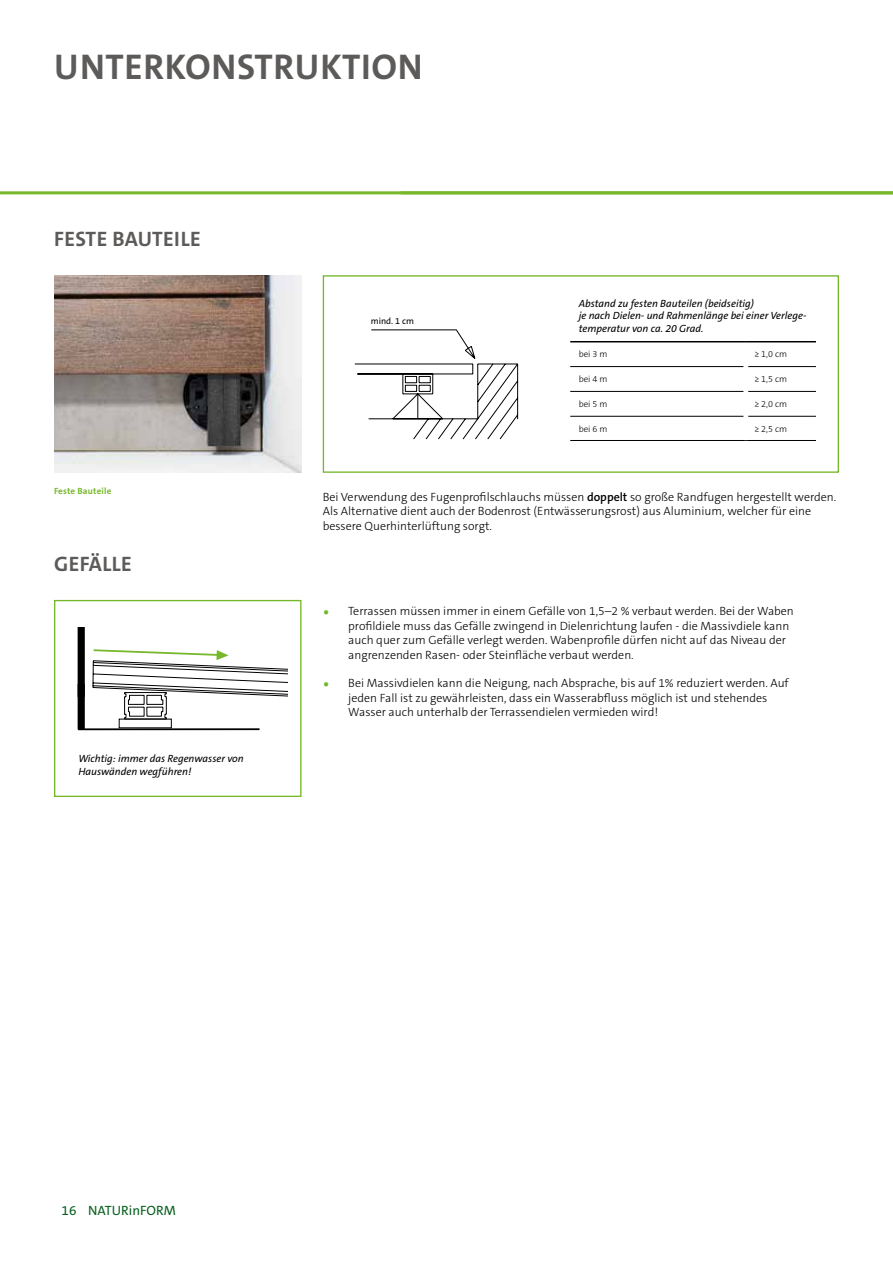
<style>
.page{position:relative;width:893px;height:1263px;background:#fff}
.page>*{position:absolute;margin:0;border:0;box-sizing:border-box;transform-origin:0 0}
.t1{font:700 36px "The Sans C5";letter-spacing:.02em;color:#5d5b5a}
.t2{font:700 21px "The Sans C5";letter-spacing:.02em;color:#5d5b5a}
.t3{font:13.5px "The Sans C5";color:#08611f}
.t4{font:300 12px/14.4px "The Sans C5";color:#000}
.t5{font:italic 10.5px/12.6px "The Sans C5";color:#000}
.t6{font:300 9px "The Sans C5";color:#000}
.t7{font:700 9px "The Sans C5";letter-spacing:.02em;color:#76b82a}
.t8{font:9px "The Sans C5";color:#000}
.s1{font-weight:600}
.s2{font-family:"PT Serif";font-weight:400;font-size:15px;color:#76b82a}
</style>
<div class="page">
<div style="left:323px;top:275px;width:516px;height:198px;border:1px solid #76b82a"></div>
<div style="left:54px;top:600px;width:247px;height:197px;border:1px solid #76b82a"></div>
<hr style="left:570px;top:366px;width:174px;height:1px;background:#000">
<hr style="left:748px;top:366px;width:68px;height:1px;background:#000">
<hr style="left:570px;top:391px;width:174px;height:1px;background:#000">
<hr style="left:748px;top:391px;width:68px;height:1px;background:#000">
<hr style="left:570px;top:416px;width:174px;height:1px;background:#000">
<hr style="left:748px;top:416px;width:68px;height:1px;background:#000">
<hr style="left:570px;top:440px;width:176px;height:1px;background:#000">
<hr style="left:746px;top:440px;width:70px;height:1px;background:#000">
<hr style="left:570px;top:341px;width:176px;height:1px;background:#000">
<hr style="left:746px;top:341px;width:70px;height:1px;background:#000">
<hr style="left:0;top:191px;width:893px;height:3px;background:#76b82a">
<svg style="left:354px;top:329px;width:165px;height:111px"></svg>
<img style="left:54px;top:275px;width:247px;height:198px">
<hr style="left:78px;top:728px;width:182px;height:2px;background:#000">
<div style="left:78px;top:684px;width:7px;height:45px;background:#000"></div>
<div style="left:119px;top:719px;width:53px;height:9px;border:1px solid #000"></div>
<div style="left:78px;top:628px;width:7px;height:69px;background:#000"></div>
<svg style="left:92px;top:649px;width:196px;height:70px"></svg>
<h1 class="t1" style="left:54px;top:44px;width:370px">UNTERKONSTRUKTION</h1>
<h2 class="t2" style="left:54px;top:226px;width:148px">FESTE BAUTEILE</h2>
<p class="t7" style="left:54px;top:485px;width:59px">Feste Bauteile</p>
<h2 class="t2" style="left:54px;top:550px;width:79px">GEFÄLLE</h2>
<p class="t5" style="left:78px;top:752px;width:167px">Wichtig: immer das Regenwasser von<br>Hauswänden wegführen!</p>
<p class="t8" style="left:371px;top:315px;width:45px">mind. 1 cm</p>
<p class="t5" style="left:579px;top:297px;width:229px">Abstand zu festen Bauteilen (beidseitig)<br>je nach Dielen- und Rahmenlänge bei einer Verlege&shy;temperatur von ca. 20 Grad.</p>
<p class="t6" style="left:579px;top:349px;width:30px">bei 3 m</p>
<p class="t6" style="left:754px;top:349px;width:34px">≥ 1,0 cm</p>
<p class="t6" style="left:579px;top:373px;width:30px">bei 4 m</p>
<p class="t6" style="left:754px;top:373px;width:34px">≥ 1,5 cm</p>
<p class="t6" style="left:579px;top:398px;width:30px">bei 5 m</p>
<p class="t6" style="left:754px;top:398px;width:34px">≥ 2,0 cm</p>
<p class="t6" style="left:579px;top:423px;width:30px">bei 6 m</p>
<p class="t6" style="left:754px;top:423px;width:34px">≥ 2,5 cm</p>
<p class="t4" style="left:323px;top:490px;width:515px">Bei Verwendung des Fugenprofilschlauchs müssen <span class="s1">doppelt</span> so große Randfugen hergestellt werden.<br>Als Alternative dient auch der Bodenrost (Entwässerungsrost) aus Aluminium, welcher für eine bessere Querhinterlüftung sorgt.</p>
<p class="t4" style="left:348px;top:604px;width:447px;text-indent:-26px"><span class="s2">•</span> Terrassen müssen immer in einem Gefälle von 1,5–2 % verbaut werden. Bei der Waben profildiele muss das Gefälle zwingend in Dielenrichtung laufen - die Massivdiele kann auch quer zum Gefälle verlegt werden. Wabenprofile dürfen nicht auf das Niveau der angrenzenden Rasen- oder Steinfläche verbaut werden.</p>
<p class="t4" style="left:348px;top:676px;width:442px;text-indent:-26px"><span class="s2">•</span> Bei Massivdielen kann die Neigung, nach Absprache, bis auf 1% reduziert werden. Auf jeden Fall ist zu gewährleisten, dass ein Wasserabfluss möglich ist und stehendes<br>Wasser auch unterhalb der Terrassendielen vermieden wird!</p>
<p class="t3" style="left:62px;top:1201px;width:116px">16 NATURinFORM</p>
</div>
